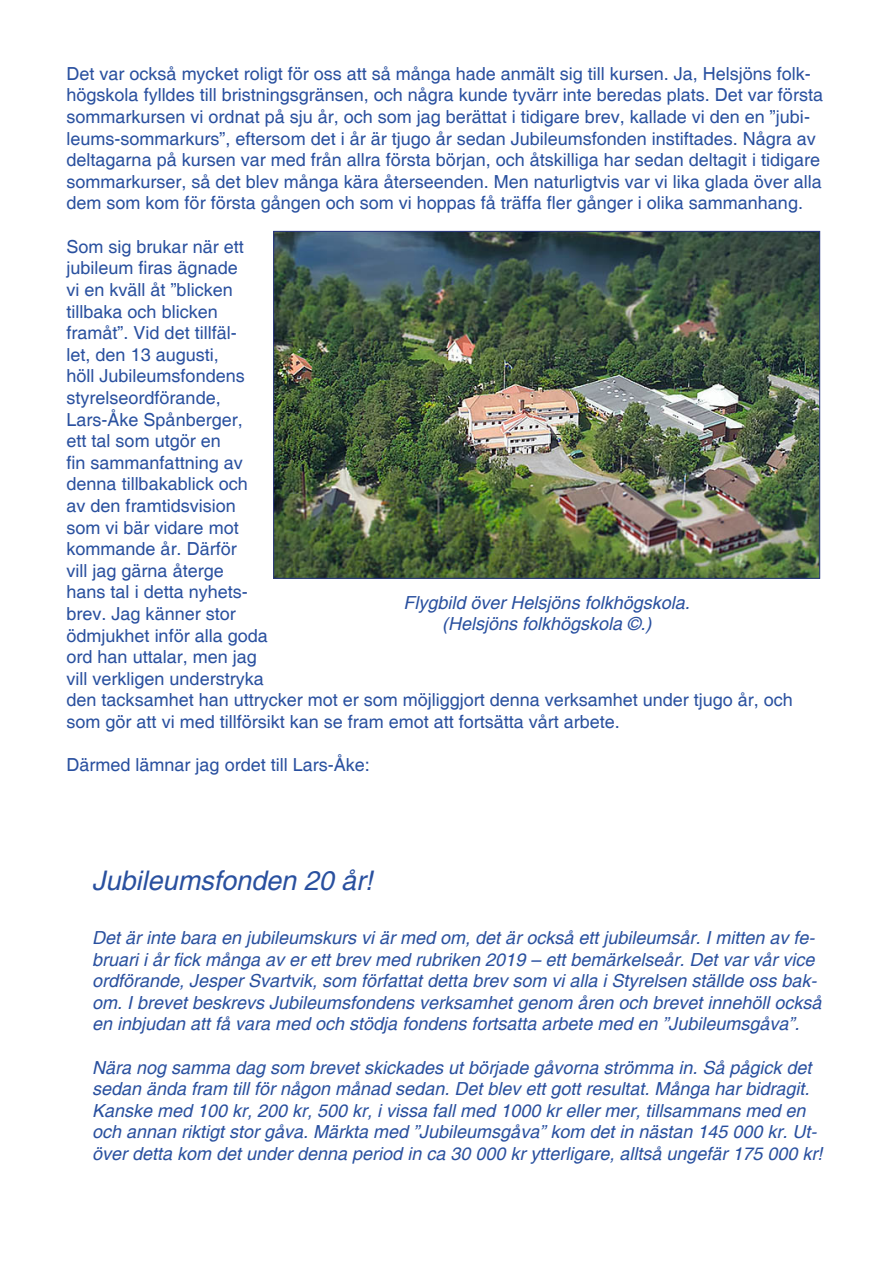
<style>
.page{position:relative;width:893px;height:1263px;background:#fff}
.page>*{position:absolute;margin:0;border:0;box-sizing:border-box;transform-origin:0 0}
.t1{font:italic 27px "Helvetica";color:#29509f}
.t2{font:18px/21.6px "Helvetica";color:#29509f}
.t3{font:italic 18px/21.6px "Helvetica";color:#29509f}
</style>
<div class="page">
<img style="left:275px;top:233px;width:543px;height:344px">
<p class="t2" style="left:67px;top:63px;width:758px">Det var också mycket roligt för oss att så många hade anmält sig till kursen. Ja, Helsjöns folk&shy;högskola fylldes till bristningsgränsen, och några kunde tyvärr inte beredas plats. Det var första sommarkursen vi ordnat på sju år, och som jag berättat i tidigare brev, kallade vi den en ”jubi&shy;leums-sommarkurs”, eftersom det i år är tjugo år sedan Jubileumsfonden instiftades. Några av deltagarna på kursen var med från allra första början, och åtskilliga har sedan deltagit i tidigare sommarkurser, så det blev många kära återseenden. Men naturligtvis var vi lika glada över alla dem som kom för första gången och som vi hoppas få träffa fler gånger i olika sammanhang.</p>
<p class="t2" style="left:67px;top:236px;width:728px">Som sig brukar när ett<br>jubileum firas ägnade<br>vi en kväll åt ”blicken<br>tillbaka och blicken<br>framåt”. Vid det tillfäl-<br>let, den 13 augusti,<br>höll Jubileumsfondens<br>styrelseordförande,<br>Lars-Åke Spånberger,<br>ett tal som utgör en<br>fin sammanfattning av<br>denna tillbakablick och<br>av den framtidsvision<br>som vi bär vidare mot<br>kommande år. Därför<br>vill jag gärna återge<br>hans tal i detta nyhets-<br>brev. Jag känner stor<br>ödmjukhet inför alla goda<br>ord han uttalar, men jag<br>vill verkligen understryka<br>den tacksamhet han uttrycker mot er som möjliggjort denna verksamhet under tjugo år, och som gör att vi med tillförsikt kan se fram emot att fortsätta vårt arbete.</p>
<p class="t2" style="left:67px;top:755px;width:305px">Därmed lämnar jag ordet till Lars-Åke:</p>
<p class="t3" style="left:404px;top:592px;width:288px;text-align:center">Flygbild över Helsjöns folkhögskola. (Helsjöns folkhögskola ©.)</p>
<p class="t1" style="left:92px;top:865px;width:282px">Jubileumsfonden 20 år!</p>
<p class="t3" style="left:92px;top:927px;width:731px">Det är inte bara en jubileumskurs vi är med om, det är också ett jubileumsår. I mitten av fe&shy;bruari i år fick många av er ett brev med rubriken 2019 – ett bemärkelseår. Det var vår vice ordförande, Jesper Svartvik, som författat detta brev som vi alla i Styrelsen ställde oss bak&shy;om. I brevet beskrevs Jubileumsfondens verksamhet genom åren och brevet innehöll också en inbjudan att få vara med och stödja fondens fortsatta arbete med en ”Jubileumsgåva”.</p>
<p class="t3" style="left:92px;top:1057px;width:732px">Nära nog samma dag som brevet skickades ut började gåvorna strömma in. Så pågick det sedan ända fram till för någon månad sedan. Det blev ett gott resultat. Många har bidragit.<br>Kanske med 100 kr, 200 kr, 500 kr, i vissa fall med 1000 kr eller mer, tillsammans med en och annan riktigt stor gåva. Märkta med ”Jubileumsgåva” kom det in nästan 145 000 kr. Ut&shy;över detta kom det under denna period in ca 30 000 kr ytterligare, alltså ungefär 175 000 kr!</p>
</div>
